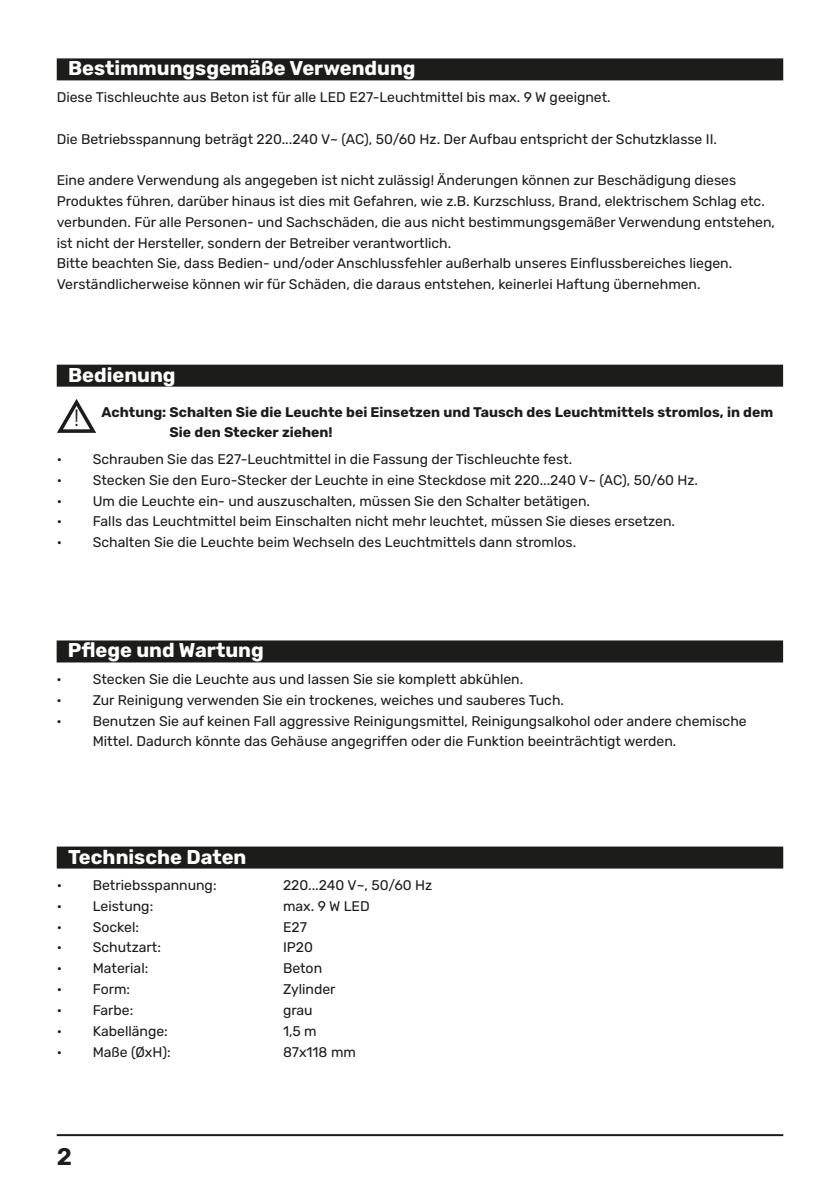
<style>
.page{position:relative;width:840px;height:1191px;background:#fff}
.page>*{position:absolute;margin:0;border:0;box-sizing:border-box;transform-origin:0 0}
.t1{font:600 24px "Rubik";color:#1c1c1b}
.t2{font:700 20px "Rubik";color:#fff}
.t3{font:14px/20.8px "Rubik";color:#1c1c1b}
.t4{font:700 14px/20.8px "Rubik";color:#1c1c1b}
.s1{font-family:"Frutiger LT Pro";font-weight:300;font-stretch:condensed;font-size:23.6px}
</style>
<div class="page">
<hr style="left:57px;top:1134px;width:725px;height:2px;background:#1c1c1b">
<div style="left:57px;top:58px;width:725px;height:22px;background:#1c1c1b"></div>
<div style="left:57px;top:365px;width:725px;height:22px;background:#1c1c1b"></div>
<svg style="left:57px;top:399px;width:39px;height:34px"></svg>
<div style="left:57px;top:640px;width:725px;height:22px;background:#1c1c1b"></div>
<div style="left:57px;top:846px;width:725px;height:22px;background:#1c1c1b"></div>
<h2 class="t2" style="left:68px;top:59px;width:349px">Bestimmungsgemäße Verwendung</h2>
<p class="t3" style="left:57px;top:87px;width:555px">Diese Tischleuchte aus Beton ist für alle LED E27-Leuchtmittel bis max. 9 W geeignet.</p>
<p class="t3" style="left:57px;top:129px;width:661px">Die Betriebsspannung beträgt 220...240 V~ (AC), 50/60 Hz. Der Aufbau entspricht der Schutzklasse II.</p>
<p class="t3" style="left:57px;top:170px;width:719px">Eine andere Verwendung als angegeben ist nicht zulässig! Änderungen können zur Beschädigung dieses Produktes führen, darüber hinaus ist dies mit Gefahren, wie z.B. Kurzschluss, Brand, elektrischem Schlag etc. verbunden. Für alle Personen- und Sachschäden, die aus nicht bestimmungsgemäßer Verwendung entstehen, ist nicht der Hersteller, sondern der Betreiber verantwortlich.<br>Bitte beachten Sie, dass Bedien- und/oder Anschlussfehler außerhalb unseres Einflussbereiches liegen.<br>Verständlicherweise können wir für Schäden, die daraus entstehen, keinerlei Haftung übernehmen.</p>
<h2 class="t2" style="left:68px;top:365px;width:109px">Bedienung</h2>
<p class="t4" style="left:169px;top:402px;width:605px;text-indent:-97px"><span class="s1">!</span> Achtung: Schalten Sie die Leuchte bei Einsetzen und Tausch des Leuchtmittels stromlos, in dem<br>Sie den Stecker ziehen!</p>
<p class="t3" style="left:57px;top:449px;width:516px">• Schrauben Sie das E27-Leuchtmittel in die Fassung der Tischleuchte fest.</p>
<p class="t3" style="left:57px;top:470px;width:642px">• Stecken Sie den Euro-Stecker der Leuchte in eine Steckdose mit 220...240 V~ (AC), 50/60 Hz.</p>
<p class="t3" style="left:57px;top:491px;width:534px">• Um die Leuchte ein- und auszuschalten, müssen Sie den Schalter betätigen.</p>
<p class="t3" style="left:57px;top:511px;width:619px">• Falls das Leuchtmittel beim Einschalten nicht mehr leuchtet, müssen Sie dieses ersetzen.</p>
<p class="t3" style="left:57px;top:532px;width:520px">• Schalten Sie die Leuchte beim Wechseln des Leuchtmittels dann stromlos.</p>
<h2 class="t2" style="left:68px;top:639px;width:197px">Pflege und Wartung</h2>
<p class="t3" style="left:57px;top:669px;width:468px">• Stecken Sie die Leuchte aus und lassen Sie sie komplett abkühlen.</p>
<p class="t3" style="left:57px;top:690px;width:508px">• Zur Reinigung verwenden Sie ein trockenes, weiches und sauberes Tuch.</p>
<p class="t3" style="left:93px;top:711px;width:655px;text-indent:-36px">• Benutzen Sie auf keinen Fall aggressive Reinigungsmittel, Reinigungsalkohol oder andere chemische<br>Mittel. Dadurch könnte das Gehäuse angegriffen oder die Funktion beeinträchtigt werden.</p>
<h2 class="t2" style="left:68px;top:847px;width:180px">Technische Daten</h2>
<p class="t3" style="left:57px;top:875px;width:161px">• Betriebsspannung:</p>
<p class="t3" style="left:283px;top:875px;width:151px">220...240 V~, 50/60 Hz</p>
<p class="t3" style="left:57px;top:896px;width:98px">• Leistung:</p>
<p class="t3" style="left:283px;top:896px;width:88px">max. 9 W LED</p>
<p class="t3" style="left:57px;top:917px;width:84px">• Sockel:</p>
<p class="t3" style="left:283px;top:917px;width:25px">E27</p>
<p class="t3" style="left:57px;top:937px;width:106px">• Schutzart:</p>
<p class="t3" style="left:283px;top:937px;width:31px">IP20</p>
<p class="t3" style="left:57px;top:958px;width:93px">• Material:</p>
<p class="t3" style="left:283px;top:958px;width:41px">Beton</p>
<p class="t3" style="left:57px;top:979px;width:75px">• Form:</p>
<p class="t3" style="left:283px;top:979px;width:54px">Zylinder</p>
<p class="t3" style="left:57px;top:1000px;width:78px">• Farbe:</p>
<p class="t3" style="left:283px;top:1000px;width:31px">grau</p>
<p class="t3" style="left:57px;top:1021px;width:113px">• Kabellänge:</p>
<p class="t3" style="left:283px;top:1021px;width:35px">1,5 m</p>
<p class="t3" style="left:57px;top:1041px;width:115px">• Maße (ØxH):</p>
<p class="t3" style="left:283px;top:1041px;width:74px">87x118 mm</p>
<h1 class="t1" style="left:57px;top:1145px;width:17px">2</h1>
</div>
